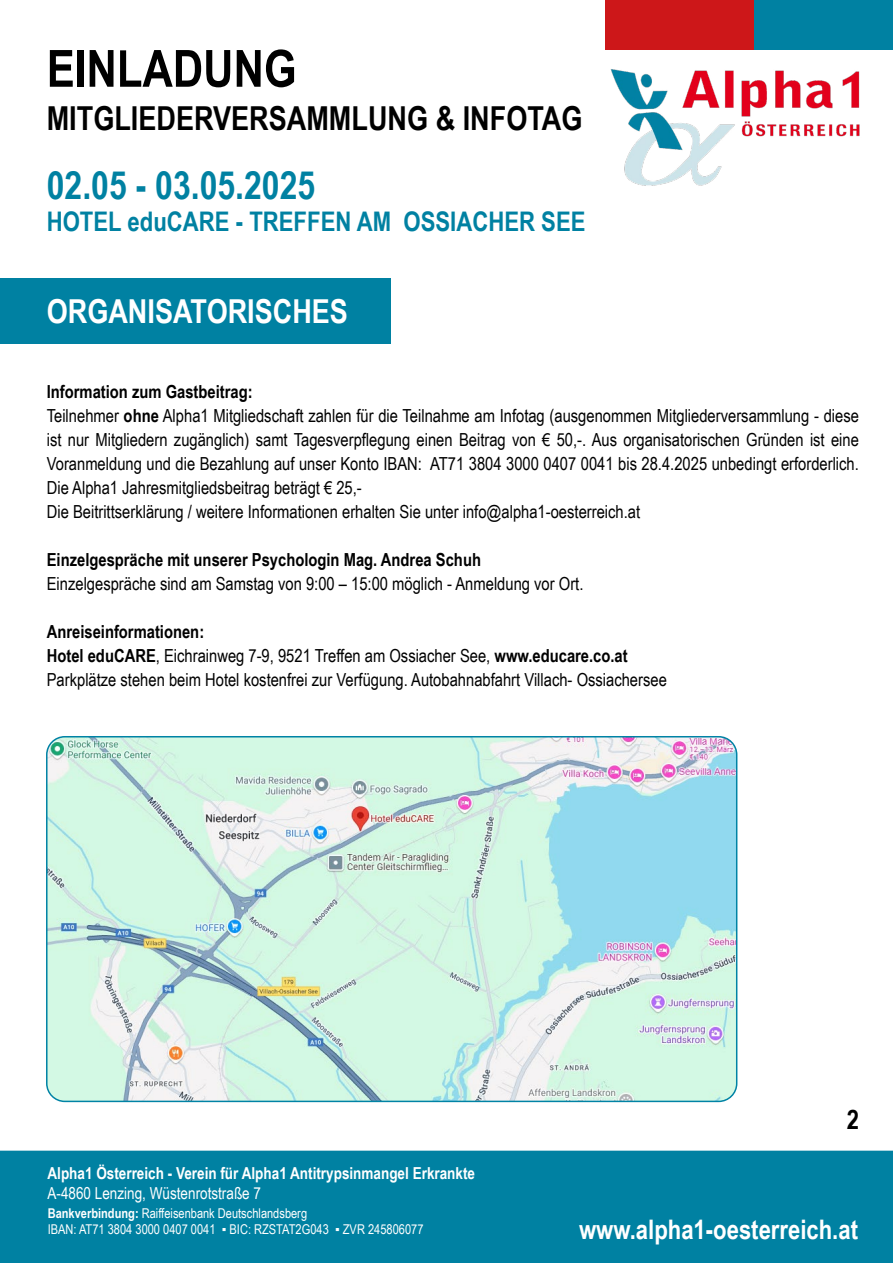
<style>
.page{position:relative;width:893px;height:1263px;background:#fff}
.page>*{position:absolute;margin:0;border:0;box-sizing:border-box;transform-origin:0 0}
.t1{font:700 51.3px "Arial Narrow";color:#000}
.t2{font:700 39px "Arial Narrow";color:#0081a2}
.t3{font:700 33px "Arial Narrow";color:#000}
.t4{font:700 33px "Arial Narrow";color:#fff}
.t5{font:700 27px "Arial Narrow";color:#0081a2}
.t6{font:700 26.85px "Arial Narrow";color:#fff}
.t7{font:700 26.85px "Arial Narrow";color:#000}
.t8{font:18px/24px "Arial Narrow";color:#000}
.t9{font:700 18px "Arial Narrow";color:#000}
.t10{font:700 16.5px "Arial Narrow";color:#fff}
.t11{font:16.5px "Arial Narrow";color:#fff}
.t12{font:13.5px/16.2px "Arial Narrow";color:#fff}
.s1{font-weight:700}
</style>
<div class="page">
<div style="left:0;top:1151px;width:893px;height:112px;background:#0081a2"></div>
<div style="left:0;top:279px;width:390px;height:65px;background:#0081a2"></div>
<img style="left:47px;top:737px;width:690px;height:364px">
<div style="left:46px;top:736px;width:691px;height:366px;border:2px solid #0083a5;border-radius:18px"></div>
<div style="left:606px;top:0;width:149px;height:49px;background:#cd1719"></div>
<div style="left:754px;top:0;width:139px;height:49px;background:#0081a2"></div>
<img style="left:610px;top:69px;width:250px;height:117px">
<h1 class="t1" style="left:47px;top:30px;width:251px">EINLADUNG</h1>
<h3 class="t3" style="left:47px;top:93px;width:537px">MITGLIEDERVERSAMMLUNG &amp; INFOTAG</h3>
<h2 class="t2" style="left:47px;top:156px;width:270px">02.05 - 03.05.2025</h2>
<h3 class="t5" style="left:47px;top:201px;width:540px">HOTEL eduCARE - TREFFEN AM OSSIACHER SEE</h3>
<h3 class="t4" style="left:47px;top:287px;width:303px">ORGANISATORISCHES</h3>
<p class="t8" style="left:47px;top:379px;width:814px"><span class="s1">Information zum Gastbeitrag:<br></span>Teilnehmer <span class="s1">ohne</span> Alpha1 Mitgliedschaft zahlen für die Teilnahme am Infotag (ausgenommen Mitgliederversammlung - diese ist nur Mitgliedern zugänglich) samt Tagesverpflegung einen Beitrag von € 50,-. Aus organisatorischen Gründen ist eine Voranmeldung und die Bezahlung auf unser Konto IBAN: AT71 3804 3000 0407 0041 bis 28.4.2025 unbedingt erforderlich.<br>Die Alpha1 Jahresmitgliedsbeitrag beträgt € 25,-<br>Die Beitrittserklärung / weitere Informationen erhalten Sie unter info@alpha1-oesterreich.at</p>
<p class="t9" style="left:47px;top:546px;width:436px">Einzelgespräche mit unserer Psychologin Mag. Andrea Schuh</p>
<p class="t8" style="left:47px;top:571px;width:538px">Einzelgespräche sind am Samstag von 9:00 – 15:00 möglich - Anmeldung vor Ort.</p>
<p class="t8" style="left:47px;top:619px;width:622px"><span class="s1">Anreiseinformationen:<br>Hotel eduCARE</span>, Eichrainweg 7-9, 9521 Treffen am Ossiacher See, <span class="s1">www.educare.co.at<br></span>Parkplätze stehen beim Hotel kostenfrei zur Verfügung. Autobahnabfahrt Villach- Ossiachersee</p>
<p class="t10" style="left:47px;top:1161px;width:429px">Alpha1 Österreich - Verein für Alpha1 Antitrypsinmangel Erkrankte</p>
<p class="t11" style="left:47px;top:1181px;width:215px">A-4860 Lenzing, Wüstenrotstraße 7</p>
<p class="t12" style="left:48px;top:1204px;width:377px"><span class="s1">Bankverbindung:</span> Raiffeisenbank Deutschlandsberg<br>IBAN: AT71 3804 3000 0407 0041 ▪ BIC: RZSTAT2G043 ▪ ZVR 245806077</p>
<h3 class="t7" style="left:847px;top:1099px;width:14px">2</h3>
<h3 class="t6" style="left:579px;top:1209px;width:280px">www.alpha1-oesterreich.at</h3>
</div>
